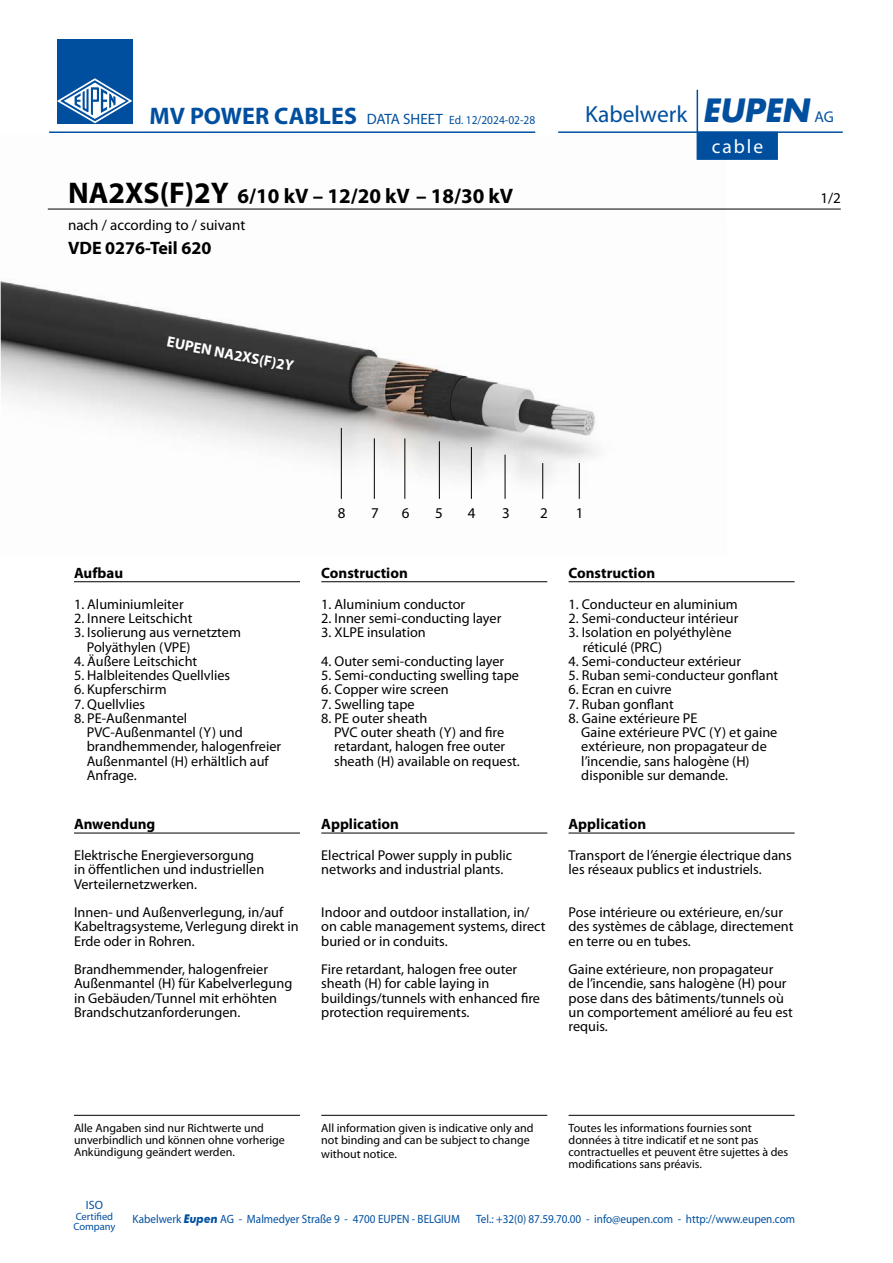
<style>
.page{position:relative;width:893px;height:1263px;background:#fff}
.page>*{position:absolute;margin:0;border:0;box-sizing:border-box;transform-origin:0 0}
.t1{font:23.4px "Myriad";color:#004f9f}
.t2{font:700 21px "Myriad Pro";color:#000}
.t3{font:19.5px "Myriad";letter-spacing:.1em;color:#fff}
.t4{font:700 18px "Myriad Pro";color:#000}
.t5{font:700 15px "Myriad Pro";color:#000}
.t6{font:15px "Myriad Pro";color:#000}
.t7{font:700 15px "Myriad Pro";color:#fff}
.t8{font:14.25px/14.2px "Myriad Pro";color:#000}
.t9{font:12px/12px "Myriad Pro";color:#000}
.t10{font:12px "Myriad Pro";color:#004f9f;scale:.93 1}
.t11{font:12px "Myriad Pro";color:#004f9f;scale:.95 1}
.t12{font:12px "Myriad Pro";color:#004f9f}
.t13{font:10.5px/10.5px "Myriad Pro";color:#004f9f}
.s1{font-weight:700;font-size:24px}
.s2{font-size:15px}
.s3{font-family:"Futura";font-weight:700;font-style:italic;font-size:31.2px}
.s4{font-size:15.6px}
.s5{font-size:30px}
.s6{font-family:"Futura BT";font-weight:700;font-style:italic}
</style>
<div class="page">
<img style="left:1px;top:208px;width:726px;height:291px">
<hr style="left:505px;top:455px;width:1px;height:44px;background:#000">
<hr style="left:471px;top:447px;width:1px;height:52px;background:#000">
<hr style="left:439px;top:441px;width:1px;height:58px;background:#000">
<hr style="left:404px;top:438px;width:1px;height:61px;background:#000">
<hr style="left:374px;top:438px;width:1px;height:61px;background:#000">
<hr style="left:341px;top:428px;width:1px;height:71px;background:#000">
<hr style="left:579px;top:463px;width:1px;height:36px;background:#000">
<hr style="left:542px;top:463px;width:1px;height:36px;background:#000">
<svg style="left:696px;top:89px;width:82px;height:71px"></svg>
<hr style="left:558px;top:131px;width:285px;height:2px;background:#004f9f">
<hr style="left:49px;top:131px;width:486px;height:2px;background:#004f9f">
<hr style="left:34px;top:265px;width:801px;height:1px;background:#004f9f">
<div style="left:57px;top:39px;width:75px;height:85px;background:#004f9f"></div>
<svg style="left:57px;top:78px;width:75px;height:45px"></svg>
<hr style="left:74px;top:581px;width:226px;height:1px;background:#000">
<hr style="left:74px;top:833px;width:226px;height:1px;background:#000">
<hr style="left:321px;top:581px;width:226px;height:1px;background:#000">
<hr style="left:321px;top:833px;width:226px;height:1px;background:#000">
<hr style="left:569px;top:581px;width:226px;height:1px;background:#000">
<hr style="left:569px;top:833px;width:226px;height:1px;background:#000">
<hr style="left:48px;top:209px;width:793px;height:1px;background:#000">
<hr style="left:74px;top:1115px;width:226px;height:1px;background:#000">
<hr style="left:321px;top:1115px;width:226px;height:1px;background:#000">
<hr style="left:569px;top:1115px;width:226px;height:1px;background:#000">
<p class="t11" style="left:150px;top:112px;width:407px"><span class="s1">MV POWER CABLES</span> <span class="s2">DATA SHEET</span> Ed. 12/2024-02-28</p>
<h1 class="t1" style="left:585px;top:102px;width:250px">Kabelwerk <span class="s3">EUPEN</span> <span class="s4">AG</span></h1>
<h2 class="t2" style="left:68px;top:182px;width:447px"><span class="s5">NA2XS(F)2Y</span> 6/10 kV – 12/20 kV – 18/30 kV</h2>
<p class="t6" style="left:68px;top:216px;width:179px">nach / according to / suivant</p>
<p class="t4" style="left:68px;top:236px;width:145px">VDE 0276-Teil 620</p>
<p class="t7" style="left:169px;top:332px;width:130px;rotate:11deg">EUPEN NA2XS(F)2Y</p>
<h3 class="t3" style="left:712px;top:137px;width:53px">cable</h3>
<p class="t6" style="left:820px;top:189px;width:22px">1/2</p>
<p class="t5" style="left:74px;top:563px;width:51px">Aufbau</p>
<p class="t8" style="left:74px;top:597px;width:111px">1. Aluminiumleiter</p>
<p class="t8" style="left:74px;top:611px;width:120px">2. Innere Leitschicht</p>
<p class="t8" style="left:87px;top:625px;width:156px;text-indent:-13px">3. Isolierung aus vernetztem<br>Polyäthylen (VPE)</p>
<p class="t8" style="left:74px;top:654px;width:125px">4. Äußere Leitschicht</p>
<p class="t8" style="left:74px;top:668px;width:158px">5. Halbleitendes Quellvlies</p>
<p class="t8" style="left:74px;top:682px;width:94px">6. Kupferschirm</p>
<p class="t8" style="left:74px;top:696px;width:73px">7. Quellvlies</p>
<p class="t8" style="left:87px;top:711px;width:196px;text-indent:-13px">8. PE-Außenmantel<br>PVC-Außenmantel (Y) und brandhemmender, halogenfreier<br>Außenmantel (H) erhältlich auf<br>Anfrage.</p>
<p class="t5" style="left:74px;top:814px;width:83px">Anwendung</p>
<p class="t8" style="left:74px;top:848px;width:192px">Elektrische Energieversorgung in öffentlichen und industriellen<br>Verteilernetzwerken.</p>
<p class="t8" style="left:74px;top:905px;width:226px">Innen- und Außenverlegung, in/auf<br>Kabeltragsysteme, Verlegung direkt in<br>Erde oder in Rohren.</p>
<p class="t8" style="left:74px;top:962px;width:220px">Brandhemmender, halogenfreier Außenmantel (H) für Kabelverlegung in Gebäuden/Tunnel mit erhöhten Brandschutzanforderungen.</p>
<p class="t6" style="left:338px;top:503px;width:9px">8</p>
<p class="t6" style="left:371px;top:503px;width:9px">7</p>
<p class="t6" style="left:402px;top:503px;width:9px">6</p>
<p class="t6" style="left:435px;top:503px;width:9px">5</p>
<p class="t6" style="left:468px;top:503px;width:9px">4</p>
<p class="t6" style="left:502px;top:503px;width:9px">3</p>
<p class="t6" style="left:540px;top:503px;width:9px">2</p>
<p class="t6" style="left:576px;top:503px;width:9px">1</p>
<p class="t5" style="left:321px;top:563px;width:88px">Construction</p>
<p class="t8" style="left:321px;top:597px;width:145px">1. Aluminium conductor</p>
<p class="t8" style="left:321px;top:611px;width:182px">2. Inner semi-conducting layer</p>
<p class="t8" style="left:321px;top:625px;width:106px">3. XLPE insulation</p>
<p class="t8" style="left:321px;top:654px;width:184px">4. Outer semi-conducting layer</p>
<p class="t8" style="left:321px;top:668px;width:199px">5. Semi-conducting swelling tape</p>
<p class="t8" style="left:321px;top:682px;width:129px">6. Copper wire screen</p>
<p class="t8" style="left:321px;top:696px;width:95px">7. Swelling tape</p>
<p class="t8" style="left:334px;top:711px;width:187px;text-indent:-13px">8. PE outer sheath<br>PVC outer sheath (Y) and fire retardant, halogen free outer sheath (H) available on request.</p>
<p class="t5" style="left:321px;top:814px;width:79px">Application</p>
<p class="t8" style="left:321px;top:848px;width:192px">Electrical Power supply in public networks and industrial plants.</p>
<p class="t8" style="left:321px;top:905px;width:226px">Indoor and outdoor installation, in/ on cable management systems, direct buried or in conduits.</p>
<p class="t8" style="left:321px;top:962px;width:220px">Fire retardant, halogen free outer sheath (H) for cable laying in buildings/tunnels with enhanced fire protection requirements.</p>
<p class="t5" style="left:569px;top:563px;width:88px">Construction</p>
<p class="t8" style="left:569px;top:597px;width:171px">1. Conducteur en aluminium</p>
<p class="t8" style="left:569px;top:611px;width:171px">2. Semi-conducteur intérieur</p>
<p class="t8" style="left:583px;top:625px;width:150px;text-indent:-14px">3. Isolation en polyéthylène réticulé (PRC)</p>
<p class="t8" style="left:569px;top:654px;width:174px">4. Semi-conducteur extérieur</p>
<p class="t8" style="left:569px;top:668px;width:211px">5. Ruban semi-conducteur gonflant</p>
<p class="t8" style="left:569px;top:682px;width:105px">6. Ecran en cuivre</p>
<p class="t8" style="left:569px;top:696px;width:107px">7. Ruban gonflant</p>
<p class="t8" style="left:581px;top:711px;width:198px;text-indent:-13px">8. Gaine extérieure PE<br>Gaine extérieure PVC (Y) et gaine extérieure, non propagateur de l’incendie, sans halogène (H) disponible sur demande.</p>
<p class="t5" style="left:569px;top:814px;width:79px">Application</p>
<p class="t8" style="left:569px;top:848px;width:225px">Transport de l’énergie électrique dans les réseaux publics et industriels.</p>
<p class="t8" style="left:569px;top:905px;width:226px">Pose intérieure ou extérieure, en/sur des systèmes de câblage, directement en terre ou en tubes.</p>
<p class="t8" style="left:569px;top:962px;width:226px">Gaine extérieure, non propagateur<br>de l’incendie, sans halogène (H) pour pose dans des bâtiments/tunnels où un comportement amélioré au feu est requis.</p>
<p class="t9" style="left:74px;top:1122px;width:212px">Alle Angaben sind nur Richtwerte und unverbindlich und können ohne vorherige<br>Ankündigung geändert werden.</p>
<p class="t9" style="left:321px;top:1122px;width:214px">All information given is indicative only and not binding and can be subject to change</p>
<p class="t9" style="left:321px;top:1148px;width:77px">without notice.</p>
<p class="t9" style="left:569px;top:1122px;width:221px">Toutes les informations fournies sont données à titre indicatif et ne sont pas contractuelles et peuvent être sujettes à des modifications sans préavis.</p>
<p class="t12" style="left:86px;top:1198px;width:19px">ISO</p>
<p class="t13" style="left:73px;top:1211px;width:44px">Certified<br>Company</p>
<p class="t10" style="left:133px;top:1211px;width:354px">Kabelwerk <span class="s6">Eupen</span> AG - Malmedyer Straße 9 - 4700 EUPEN - BELGIUM</p>
<p class="t10" style="left:476px;top:1211px;width:344px">Tel.: +32(0) 87.59.70.00 - info@eupen.com - http://www.eupen.com</p>
</div>
